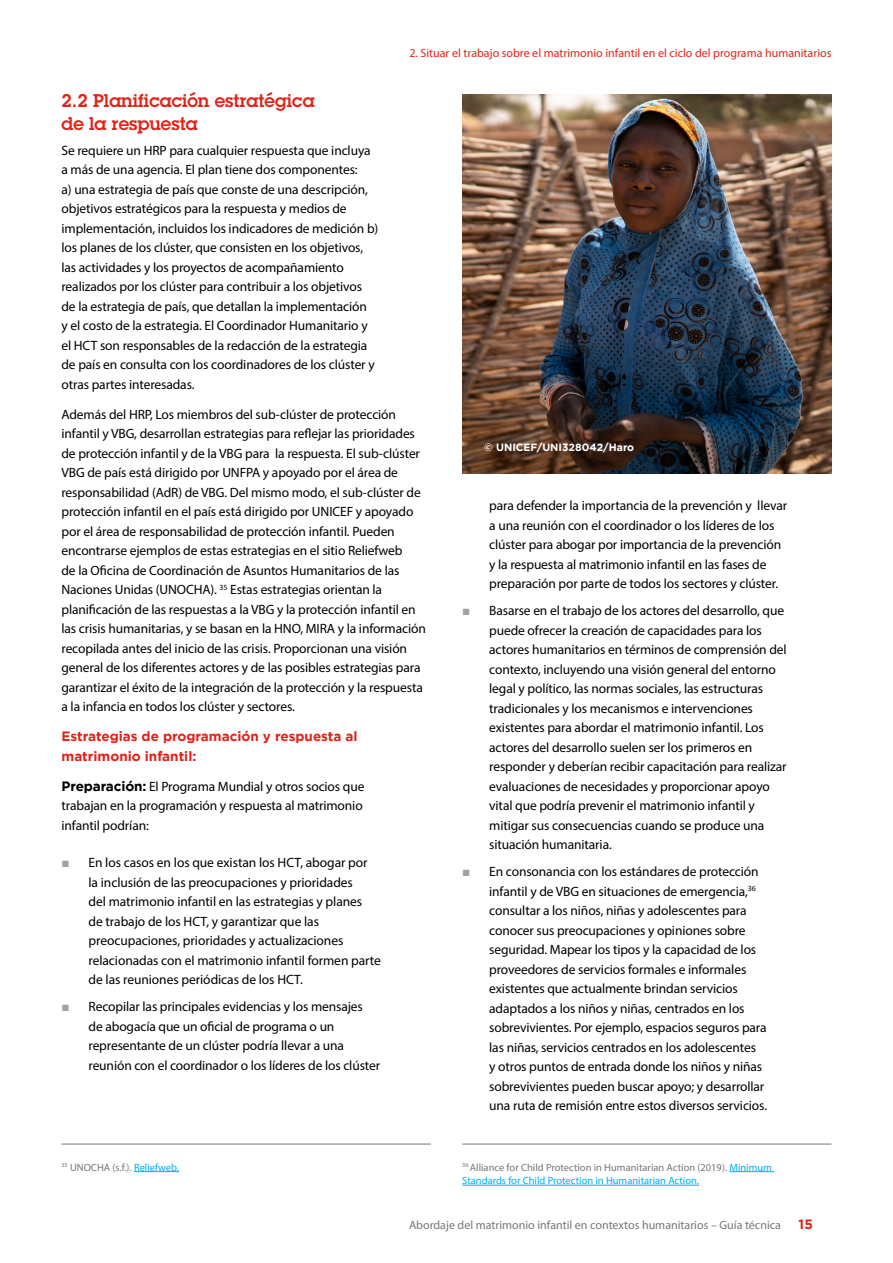
<style>
.page{position:relative;width:893px;height:1263px;background:#fff}
.page>*{position:absolute;margin:0;border:0;box-sizing:border-box;transform-origin:0 0}
.t1{font:600 18px/22.5px "Lubalin Graph Std";color:#e2231a}
.t2{font:13.5px/19.5px "Myriad Pro";letter-spacing:-.01em;color:#000}
.t3{font:700 13.5px/19.5px "Gotham";color:#e2231a}
.t4{font:12px "Myriad Pro";color:#e2231a}
.t5{font:12px "Myriad Pro";color:#77777a}
.t6{font:10.5px/13.5px "Myriad Pro";color:#00aeef}
.t7{font:10.5px "Myriad Pro";color:#77777a}
.t8{font:700 10.5px "Gotham";color:#fff}
.s1{font-family:"Gotham";font-weight:700}
.s2{font-family:"Arial";color:#a0a0a2}
.s3{color:#00aeef}
.s4{color:#77777a}
</style>
<div class="page">
<img style="left:462px;top:94px;width:369px;height:380px">
<hr style="left:134px;top:1171px;width:45px;height:1px;background:#00aeef">
<hr style="left:729px;top:1171px;width:45px;height:1px;background:#00aeef">
<hr style="left:462px;top:1185px;width:237px;height:1px;background:#00aeef">
<hr style="left:62px;top:1144px;width:369px;height:1px;background:#77777a">
<hr style="left:462px;top:1144px;width:369px;height:1px;background:#77777a">
<h1 class="t1" style="left:62px;top:90px;width:255px">2.2 Planificación estratégica de la respuesta</h1>
<p class="t4" style="left:409px;top:45px;width:424px">2. Situar el trabajo sobre el matrimonio infantil en el ciclo del programa humanitarios</p>
<p class="t2" style="left:62px;top:140px;width:318px">Se requiere un HRP para cualquier respuesta que incluya a más de una agencia. El plan tiene dos componentes:<br>a) una estrategia de país que conste de una descripción, objetivos estratégicos para la respuesta y medios de implementación, incluidos los indicadores de medición b) los planes de los clúster, que consisten en los objetivos, las actividades y los proyectos de acompañamiento realizados por los clúster para contribuir a los objetivos de la estrategia de país, que detallan la implementación<br>y el costo de la estrategia. El Coordinador Humanitario y el HCT son responsables de la redacción de la estrategia de país en consulta con los coordinadores de los clúster y otras partes interesadas.</p>
<p class="t2" style="left:62px;top:404px;width:366px">Además del HRP, Los miembros del sub-clúster de protección infantil y VBG, desarrollan estrategias para reflejar las prioridades de protección infantil y de la VBG para la respuesta. El sub-clúster VBG de país está dirigido por UNFPA y apoyado por el área de responsabilidad (AdR) de VBG. Del mismo modo, el sub-clúster de protección infantil en el país está dirigido por UNICEF y apoyado por el área de responsabilidad de protección infantil. Pueden encontrarse ejemplos de estas estrategias en el sitio Reliefweb<br>de la Oficina de Coordinación de Asuntos Humanitarios de las Naciones Unidas (UNOCHA). <sup>35</sup> Estas estrategias orientan la planificación de las respuestas a la VBG y la protección infantil en las crisis humanitarias, y se basan en la HNO, MIRA y la información recopilada antes del inicio de las crisis. Proporcionan una visión general de los diferentes actores y de las posibles estrategias para garantizar el éxito de la integración de la protección y la respuesta a la infancia en todos los clúster y sectores.</p>
<p class="t3" style="left:62px;top:727px;width:298px">Estrategias de programación y respuesta al matrimonio infantil:</p>
<p class="t2" style="left:62px;top:776px;width:304px"><span class="s1">Preparación:</span> El Programa Mundial y otros socios que trabajan en la programación y respuesta al matrimonio infantil podrían:</p>
<p class="t2" style="left:89px;top:853px;width:294px;text-indent:-27px"><span class="s2">■</span> En los casos en los que existan los HCT, abogar por<br>la inclusión de las preocupaciones y prioridades<br>del matrimonio infantil en las estrategias y planes<br>de trabajo de los HCT, y garantizar que las preocupaciones, prioridades y actualizaciones relacionadas con el matrimonio infantil formen parte de las reuniones periódicas de los HCT.</p>
<p class="t2" style="left:89px;top:997px;width:293px;text-indent:-27px"><span class="s2">■</span> Recopilar las principales evidencias y los mensajes de abogacía que un oficial de programa o un representante de un clúster podría llevar a una reunión con el coordinador o los líderes de los clúster</p>
<p class="t8" style="left:484px;top:440px;width:151px">© UNICEF/UNI328042/Haro</p>
<p class="t2" style="left:489px;top:496px;width:299px">para defender la importancia de la prevención y llevar a una reunión con el coordinador o los líderes de los clúster para abogar por importancia de la prevención y la respuesta al matrimonio infantil en las fases de preparación por parte de todos los sectores y clúster.</p>
<p class="t2" style="left:489px;top:601px;width:299px;text-indent:-27px"><span class="s2">■</span> Basarse en el trabajo de los actores del desarrollo, que puede ofrecer la creación de capacidades para los actores humanitarios en términos de comprensión del contexto, incluyendo una visión general del entorno legal y político, las normas sociales, las estructuras tradicionales y los mecanismos e intervenciones existentes para abordar el matrimonio infantil. Los actores del desarrollo suelen ser los primeros en responder y deberían recibir capacitación para realizar evaluaciones de necesidades y proporcionar apoyo vital que podría prevenir el matrimonio infantil y mitigar sus consecuencias cuando se produce una situación humanitaria.</p>
<p class="t2" style="left:489px;top:862px;width:279px;text-indent:-27px"><span class="s2">■</span> En consonancia con los estándares de protección infantil y de VBG en situaciones de emergencia,<sup>36 </sup>consultar a los niños, niñas y adolescentes para conocer sus preocupaciones y opiniones sobre seguridad. Mapear los tipos y la capacidad de los proveedores de servicios formales e informales existentes que actualmente brindan servicios adaptados a los niños y niñas, centrados en los sobrevivientes. Por ejemplo, espacios seguros para las niñas, servicios centrados en los adolescentes<br>y otros puntos de entrada donde los niños y niñas sobrevivientes pueden buscar apoyo; y desarrollar una ruta de remisión entre estos diversos servicios.</p>
<p class="t7" style="left:62px;top:1161px;width:119px"><sup>35</sup> UNOCHA (s.f.). <span class="s3">Reliefweb.</span></p>
<p class="t6" style="left:462px;top:1160px;width:311px"><sup>36</sup> <span class="s4">Alliance for Child Protection in Humanitarian Action (2019).</span> Minimum<br>Standards for Child Protection in Humanitarian Action.</p>
<p class="t5" style="left:409px;top:1217px;width:373px">Abordaje del matrimonio infantil en contextos humanitarios – Guía técnica</p>
<p class="t3" style="left:798px;top:1214px;width:16px">15</p>
</div>
